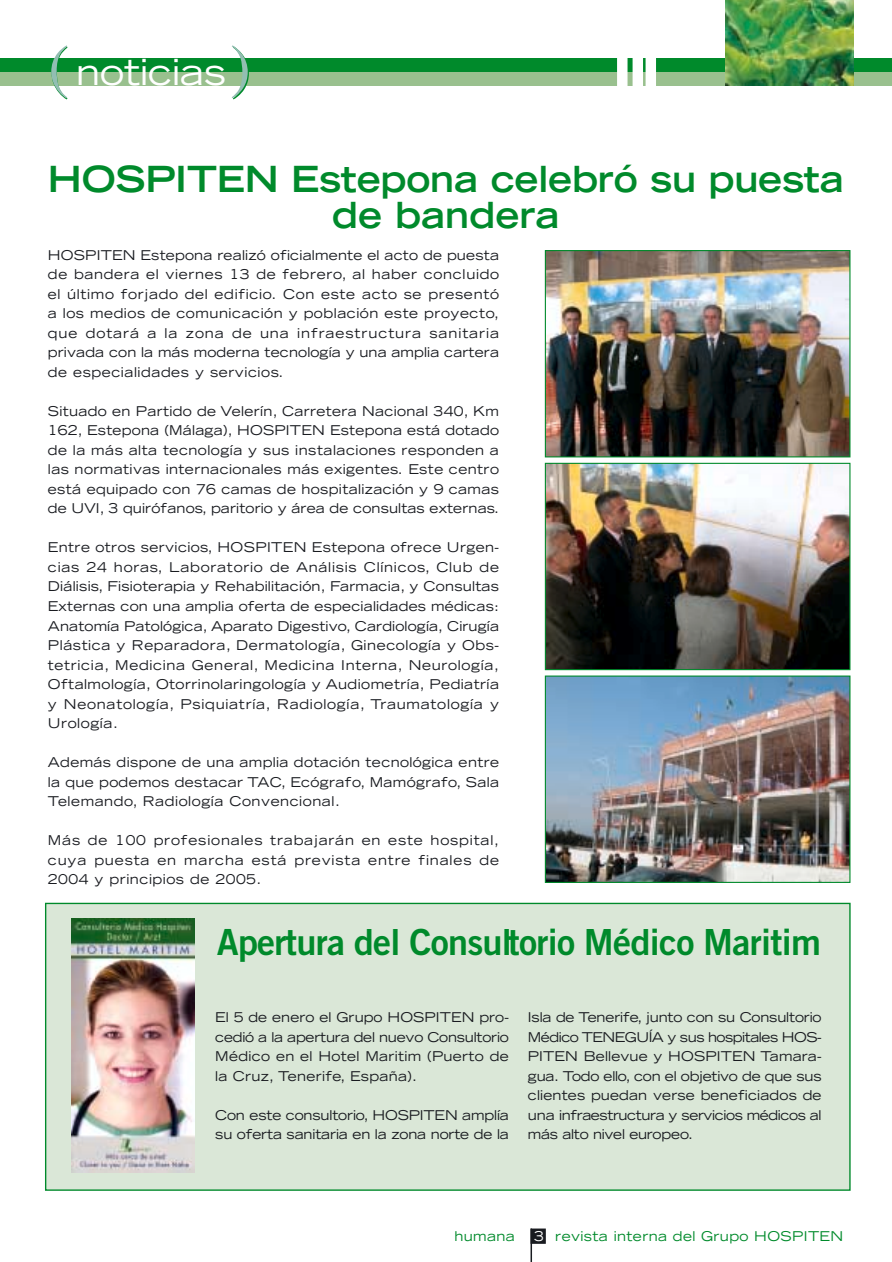
<style>
.page{position:relative;width:892px;height:1262px;background:#fff}
.page>*{position:absolute;margin:0;border:0;box-sizing:border-box;transform-origin:0 0}
.t1{font:61.95px "Times";color:#008a2b}
.t2{font:700 expanded 36px/36px "Trade Gothic LH";letter-spacing:-.005em;color:#008a2b;text-align:center}
.t3{font:36px "Trade Gothic Bold Two";letter-spacing:-.02em;color:#008a2b}
.t4{font:expanded 36px "Trade Gothic LH";color:#fff}
.t5{font:expanded 13.5px/19.5px "Trade Gothic LH";letter-spacing:.02em;color:#191b20;text-align:justify}
.t6{font:expanded 13.5px/19.5px "Trade Gothic LH";letter-spacing:-.01em;color:#191b20}
.t7{font:expanded 13.5px "Trade Gothic LH";letter-spacing:.03em;color:#008a2b}
.t8{font:expanded 13.5px "Trade Gothic LH";color:#fff}
</style>
<div class="page">
<div style="left:0;top:58px;width:892px;height:17px;background:#008a2b"></div>
<div style="left:0;top:72px;width:892px;height:14px;background:#99c08e"></div>
<div style="left:530px;top:1228px;width:16px;height:15px;background:#191b20;border:2px solid #191b20"></div>
<hr style="left:530px;top:1228px;width:2px;height:33px;background:#191b20">
<img style="left:725px;top:0;width:128px;height:85px">
<div style="left:617px;top:49px;width:10px;height:51px;background:#fff"></div>
<div style="left:632px;top:49px;width:11px;height:51px;background:#fff"></div>
<div style="left:645px;top:49px;width:11px;height:51px;background:#fff"></div>
<div style="left:45px;top:902px;width:805px;height:288px;background:#dae7d7;border:1px solid #008a2b"></div>
<img style="left:71px;top:918px;width:123px;height:253px">
<img style="left:547px;top:252px;width:301px;height:203px">
<div style="left:545px;top:250px;width:305px;height:207px;border:1px solid #008a2b"></div>
<img style="left:547px;top:465px;width:301px;height:203px">
<div style="left:545px;top:463px;width:305px;height:207px;border:1px solid #008a2b"></div>
<img style="left:547px;top:677px;width:301px;height:203px">
<div style="left:545px;top:675px;width:305px;height:207px;border:1px solid #008a2b"></div>
<h1 class="t1" style="left:49px;top:45px;width:22px">(</h1>
<h1 class="t1" style="left:231px;top:45px;width:22px">)</h1>
<h2 class="t4" style="left:76px;top:58px;width:152px">noticias</h2>
<h2 class="t2" style="left:48px;top:165px;width:797px">HOSPITEN Estepona celebró su puesta de bandera</h2>
<p class="t5" style="left:48px;top:246px;width:452px">HOSPITEN Estepona realizó oficialmente el acto de puesta de bandera el viernes 13 de febrero, al haber concluido el último forjado del edificio. Con este acto se presentó a los medios de comunicación y población este proyecto, que dotará a la zona de una infraestructura sanitaria privada con la más moderna tecnología y una amplia cartera de especialidades y servicios.</p>
<p class="t5" style="left:48px;top:402px;width:452px">Situado en Partido de Velerín, Carretera Nacional 340, Km 162, Estepona (Málaga), HOSPITEN Estepona está dotado de la más alta tecnología y sus instalaciones responden a las normativas internacionales más exigentes. Este centro está equipado con 76 camas de hospitalización y 9 camas de UVI, 3 quirófanos, paritorio y área de consultas externas.</p>
<p class="t5" style="left:48px;top:539px;width:452px">Entre otros servicios, HOSPITEN Estepona ofrece Urgen&shy;cias 24 horas, Laboratorio de Análisis Clínicos, Club de Diálisis, Fisioterapia y Rehabilitación, Farmacia, y Consultas Externas con una amplia oferta de especialidades médicas:<br>Anatomía Patológica, Aparato Digestivo, Cardiología, Cirugía Plástica y Reparadora, Dermatología, Ginecología y Obs&shy;tetricia, Medicina General, Medicina Interna, Neurología, Oftalmología, Otorrinolaringología y Audiometría, Pediatría y Neonatología, Psiquiatría, Radiología, Traumatología y Urología.</p>
<p class="t5" style="left:48px;top:753px;width:452px">Además dispone de una amplia dotación tecnológica entre la que podemos destacar TAC, Ecógrafo, Mamógrafo, Sala Telemando, Radiología Convencional.</p>
<p class="t5" style="left:48px;top:831px;width:452px">Más de 100 profesionales trabajarán en este hospital, cuya puesta en marcha está prevista entre finales de 2004 y principios de 2005.</p>
<h2 class="t3" style="left:217px;top:929px;width:606px">Apertura del Consultorio Médico Maritim</h2>
<p class="t5" style="left:215px;top:1008px;width:295px">El 5 de enero el Grupo HOSPITEN pro&shy;cedió a la apertura del nuevo Consultorio Médico en el Hotel Maritim (Puerto de la Cruz, Tenerife, España).</p>
<p class="t6" style="left:215px;top:1106px;width:295px">Con este consultorio, HOSPITEN amplía su oferta sanitaria en la zona norte de la</p>
<p class="t5" style="left:528px;top:1008px;width:295px">Isla de Tenerife, junto con su Consultorio Médico TENEGUÍA y sus hospitales HOS-PITEN Bellevue y HOSPITEN Tamara&shy;gua. Todo ello, con el objetivo de que sus clientes puedan verse beneficiados de una infraestructura y servicios médicos al más alto nivel europeo.</p>
<p class="t7" style="left:454px;top:1230px;width:62px">humana</p>
<p class="t7" style="left:555px;top:1230px;width:289px">revista interna del Grupo HOSPITEN</p>
<p class="t8" style="left:534px;top:1231px;width:11px">3</p>
</div>
